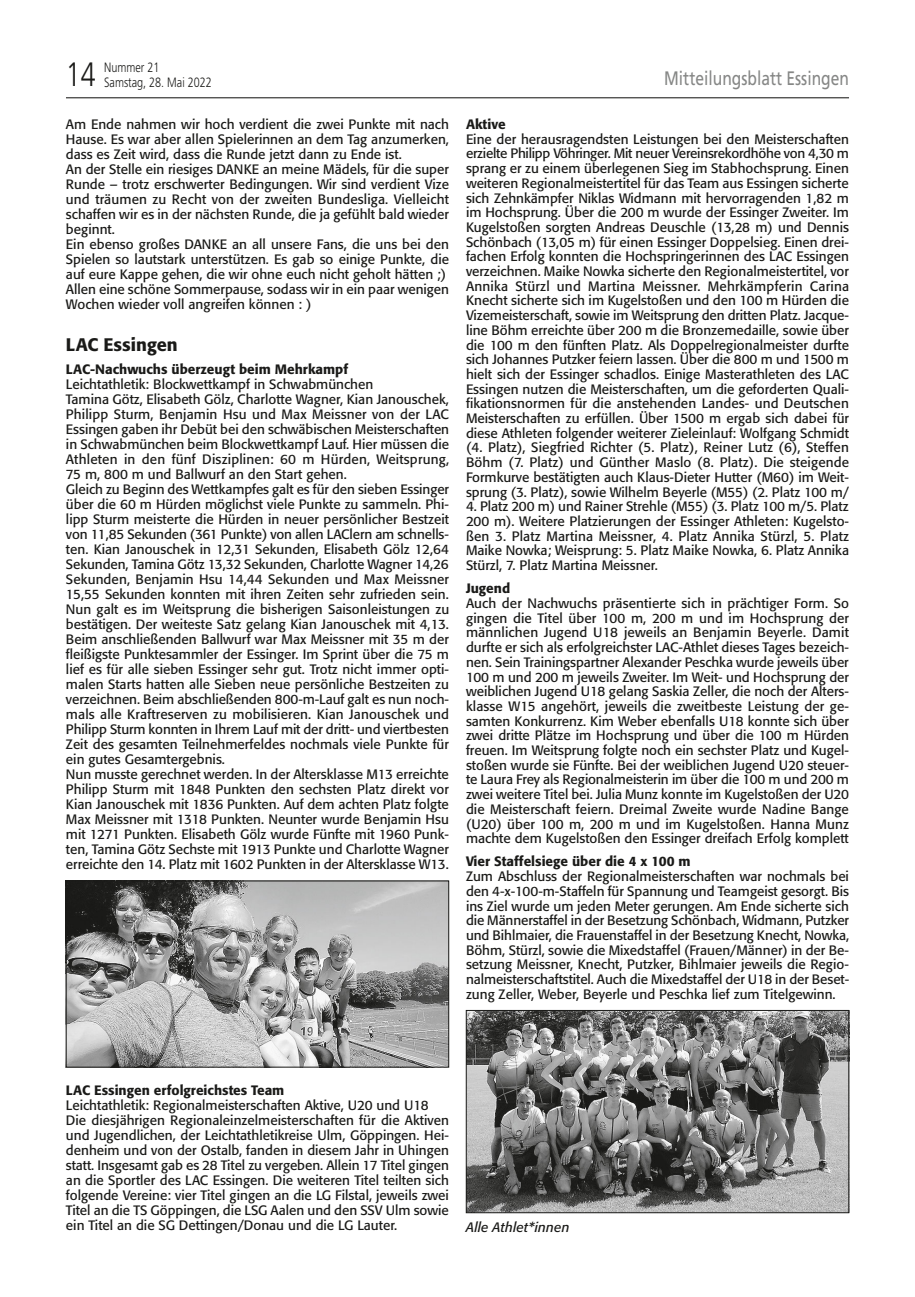
<style>
.page{position:relative;width:915px;height:1297px;background:#fff}
.page>*{position:absolute;margin:0;border:0;box-sizing:border-box;transform-origin:0 0}
.t1{font:300 33.75px "Frutiger";color:#1a1a18;scale:.8 1}
.t2{font:19.5px "Frutiger";color:#868786;scale:.8 1}
.t3{font:500 18px "Formata";color:#1a1a18}
.t4{font:13.5px/15px "Formata";color:#1a1a18;text-align:justify}
.t5{font:500 13.5px "Formata";color:#1a1a18}
.t6{font:300 13.5px "Frutiger";color:#1a1a18;scale:.8 1}
.t7{font:italic 13.5px "Formata";letter-spacing:.01em;color:#1a1a18}
</style>
<div class="page">
<hr style="left:66px;top:97px;width:782px;height:1px;background:#1a1a18">
<img style="left:68px;top:883px;width:379px;height:182px">
<div style="left:66px;top:881px;width:383px;height:186px;border:1px solid #1a1a18"></div>
<img style="left:468px;top:1012px;width:378px;height:199px">
<div style="left:466px;top:1010px;width:382px;height:203px;border:1px solid #1a1a18"></div>
<p class="t6" style="left:104px;top:60px;width:71px">Nummer 21</p>
<h1 class="t1" style="left:66px;top:55px;width:39px">14</h1>
<p class="t6" style="left:104px;top:75px;width:136px">Samstag, 28. Mai 2022</p>
<h2 class="t2" style="left:664px;top:67px;width:232px">Mitteilungsblatt Essingen</h2>
<p class="t4" style="left:66px;top:116px;width:384px;text-align:left">Am Ende nahmen wir hoch verdient die zwei Punkte mit nach Hause. Es war aber allen Spielerinnen an dem Tag anzumerken, dass es Zeit wird, dass die Runde jetzt dann zu Ende ist.<br>An der Stelle ein riesiges DANKE an meine Mädels, für die super Runde – trotz erschwerter Bedingungen. Wir sind verdient Vize und träumen zu Recht von der zweiten Bundesliga. Vielleicht schaffen wir es in der nächsten Runde, die ja gefühlt bald wieder beginnt.<br>Ein ebenso großes DANKE an all unsere Fans, die uns bei den Spielen so lautstark unterstützen. Es gab so einige Punkte, die auf eure Kappe gehen, die wir ohne euch nicht geholt hätten ;)<br>Allen eine schöne Sommerpause, sodass wir in ein paar wenigen Wochen wieder voll angreifen können : )</p>
<h3 class="t3" style="left:66px;top:334px;width:113px">LAC Essingen</h3>
<p class="t5" style="left:66px;top:361px;width:284px">LAC-Nachwuchs überzeugt beim Mehrkampf</p>
<p class="t4" style="left:66px;top:377px;width:384px;text-align:left">Leichtathletik: Blockwettkampf in Schwabmünchen<br>Tamina Götz, Elisabeth Gölz, Charlotte Wagner, Kian Janouschek, Philipp Sturm, Benjamin Hsu und Max Meissner von der LAC Essingen gaben ihr Debüt bei den schwäbischen Meisterschaften in Schwabmünchen beim Blockwettkampf Lauf. Hier müssen die Athleten in den fünf Disziplinen: 60 m Hürden, Weitsprung, 75 m, 800 m und Ballwurf an den Start gehen.<br>Gleich zu Beginn des Wettkampfes galt es für den sieben Essinger über die 60 m Hürden möglichst viele Punkte zu sammeln. Phi&shy;lipp Sturm meisterte die Hürden in neuer persönlicher Bestzeit von 11,85 Sekunden (361 Punkte) von allen LAClern am schnells&shy;ten. Kian Janouschek in 12,31 Sekunden, Elisabeth Gölz 12,64<br>Sekunden, Tamina Götz 13,32 Sekunden, Charlotte Wagner 14,26<br>Sekunden, Benjamin Hsu 14,44 Sekunden und Max Meissner 15,55 Sekunden konnten mit ihren Zeiten sehr zufrieden sein.<br>Nun galt es im Weitsprung die bisherigen Saisonleistungen zu bestätigen. Der weiteste Satz gelang Kian Janouschek mit 4,13.<br>Beim anschließenden Ballwurf war Max Meissner mit 35 m der fleißigste Punktesammler der Essinger. Im Sprint über die 75 m lief es für alle sieben Essinger sehr gut. Trotz nicht immer opti&shy;malen Starts hatten alle Sieben neue persönliche Bestzeiten zu verzeichnen. Beim abschließenden 800-m-Lauf galt es nun noch&shy;mals alle Kraftreserven zu mobilisieren. Kian Janouschek und Philipp Sturm konnten in Ihrem Lauf mit der dritt- und viertbesten Zeit des gesamten Teilnehmerfeldes nochmals viele Punkte für ein gutes Gesamtergebnis.<br>Nun musste gerechnet werden. In der Altersklasse M13 erreichte Philipp Sturm mit 1848 Punkten den sechsten Platz direkt vor Kian Janouschek mit 1836 Punkten. Auf dem achten Platz folgte Max Meissner mit 1318 Punkten. Neunter wurde Benjamin Hsu mit 1271 Punkten. Elisabeth Gölz wurde Fünfte mit 1960 Punk&shy;ten, Tamina Götz Sechste mit 1913 Punkte und Charlotte Wagner erreichte den 14. Platz mit 1602 Punkten in der Altersklasse W13.</p>
<p class="t5" style="left:466px;top:116px;width:41px">Aktive</p>
<p class="t4" style="left:466px;top:132px;width:384px">Eine der herausragendsten Leistungen bei den Meisterschaften erzielte Philipp Vöhringer. Mit neuer Vereinsrekordhöhe von 4,30 m sprang er zu einem überlegenen Sieg im Stabhochsprung. Einen weiteren Regionalmeistertitel für das Team aus Essingen sicherte sich Zehnkämpfer Niklas Widmann mit hervorragenden 1,82 m im Hochsprung. Über die 200 m wurde der Essinger Zweiter. Im Kugelstoßen sorgten Andreas Deuschle (13,28 m) und Dennis Schönbach (13,05 m) für einen Essinger Doppelsieg. Einen drei&shy;fachen Erfolg konnten die Hochspringerinnen des LAC Essingen verzeichnen. Maike Nowka sicherte den Regionalmeistertitel, vor Annika Stürzl und Martina Meissner. Mehrkämpferin Carina Knecht sicherte sich im Kugelstoßen und den 100 m Hürden die Vizemeisterschaft, sowie im Weitsprung den dritten Platz. Jacque&shy;line Böhm erreichte über 200 m die Bronzemedaille, sowie über die 100 m den fünften Platz. Als Doppelregionalmeister durfte sich Johannes Putzker feiern lassen. Über die 800 m und 1500 m hielt sich der Essinger schadlos. Einige Masterathleten des LAC Essingen nutzen die Meisterschaften, um die geforderten Quali&shy;fikationsnormen für die anstehenden Landes- und Deutschen Meisterschaften zu erfüllen. Über 1500 m ergab sich dabei für diese Athleten folgender weiterer Zieleinlauf: Wolfgang Schmidt (4. Platz), Siegfried Richter (5. Platz), Reiner Lutz (6), Steffen Böhm (7. Platz) und Günther Maslo (8. Platz). Die steigende Formkurve bestätigten auch Klaus-Dieter Hutter (M60) im Weit&shy;sprung (3. Platz), sowie Wilhelm Beyerle (M55) (2. Platz 100 m/</p>
<p class="t4" style="left:466px;top:499px;width:384px">4. Platz 200 m) und Rainer Strehle (M55) (3. Platz 100 m/5. Platz 200 m). Weitere Platzierungen der Essinger Athleten: Kugelsto&shy;ßen 3. Platz Martina Meissner, 4. Platz Annika Stürzl, 5. Platz Maike Nowka; Weisprung: 5. Platz Maike Nowka, 6. Platz Annika Stürzl, 7. Platz Martina Meissner.</p>
<p class="t5" style="left:466px;top:580px;width:46px">Jugend</p>
<p class="t4" style="left:466px;top:596px;width:384px">Auch der Nachwuchs präsentierte sich in prächtiger Form. So gingen die Titel über 100 m, 200 m und im Hochsprung der männlichen Jugend U18 jeweils an Benjamin Beyerle. Damit durfte er sich als erfolgreichster LAC-Athlet dieses Tages bezeich&shy;nen. Sein Trainingspartner Alexander Peschka wurde jeweils über 100 m und 200 m jeweils Zweiter. Im Weit- und Hochsprung der weiblichen Jugend U18 gelang Saskia Zeller, die noch der Alters&shy;klasse W15 angehört, jeweils die zweitbeste Leistung der ge&shy;samten Konkurrenz. Kim Weber ebenfalls U18 konnte sich über zwei dritte Plätze im Hochsprung und über die 100 m Hürden freuen. Im Weitsprung folgte noch ein sechster Platz und Kugel&shy;stoßen wurde sie Fünfte. Bei der weiblichen Jugend U20 steuer&shy;te Laura Frey als Regionalmeisterin im über die 100 m und 200 m zwei weitere Titel bei. Julia Munz konnte im Kugelstoßen der U20 die Meisterschaft feiern. Dreimal Zweite wurde Nadine Bange (U20) über 100 m, 200 m und im Kugelstoßen. Hanna Munz machte dem Kugelstoßen den Essinger dreifach Erfolg komplett</p>
<p class="t5" style="left:466px;top:853px;width:226px">Vier Staffelsiege über die 4 x 100 m</p>
<p class="t4" style="left:466px;top:869px;width:384px">Zum Abschluss der Regionalmeisterschaften war nochmals bei den 4-x-100-m-Staffeln für Spannung und Teamgeist gesorgt. Bis ins Ziel wurde um jeden Meter gerungen. Am Ende sicherte sich die Männerstaffel in der Besetzung Schönbach, Widmann, Putzker und Bihlmaier, die Frauenstaffel in der Besetzung Knecht, Nowka, Böhm, Stürzl, sowie die Mixedstaffel (Frauen/Männer) in der Be&shy;setzung Meissner, Knecht, Putzker, Bihlmaier jeweils die Regio&shy;nalmeisterschaftstitel. Auch die Mixedstaffel der U18 in der Beset&shy;zung Zeller, Weber, Beyerle und Peschka lief zum Titelgewinn.</p>
<p class="t5" style="left:66px;top:1082px;width:220px">LAC Essingen erfolgreichstes Team</p>
<p class="t4" style="left:66px;top:1098px;width:384px;text-align:left">Leichtathletik: Regionalmeisterschaften Aktive, U20 und U18<br>Die diesjährigen Regionaleinzelmeisterschaften für die Aktiven und Jugendlichen, der Leichtathletikreise Ulm, Göppingen. Hei&shy;denheim und von der Ostalb, fanden in diesem Jahr in Uhingen statt. Insgesamt gab es 28 Titel zu vergeben. Allein 17 Titel gingen an die Sportler des LAC Essingen. Die weiteren Titel teilten sich folgende Vereine: vier Titel gingen an die LG Filstal, jeweils zwei Titel an die TS Göppingen, die LSG Aalen und den SSV Ulm sowie ein Titel an die SG Dettingen/Donau und die LG Lauter.</p>
<p class="t7" style="left:466px;top:1219px;width:105px">Alle Athlet*innen</p>
</div>
